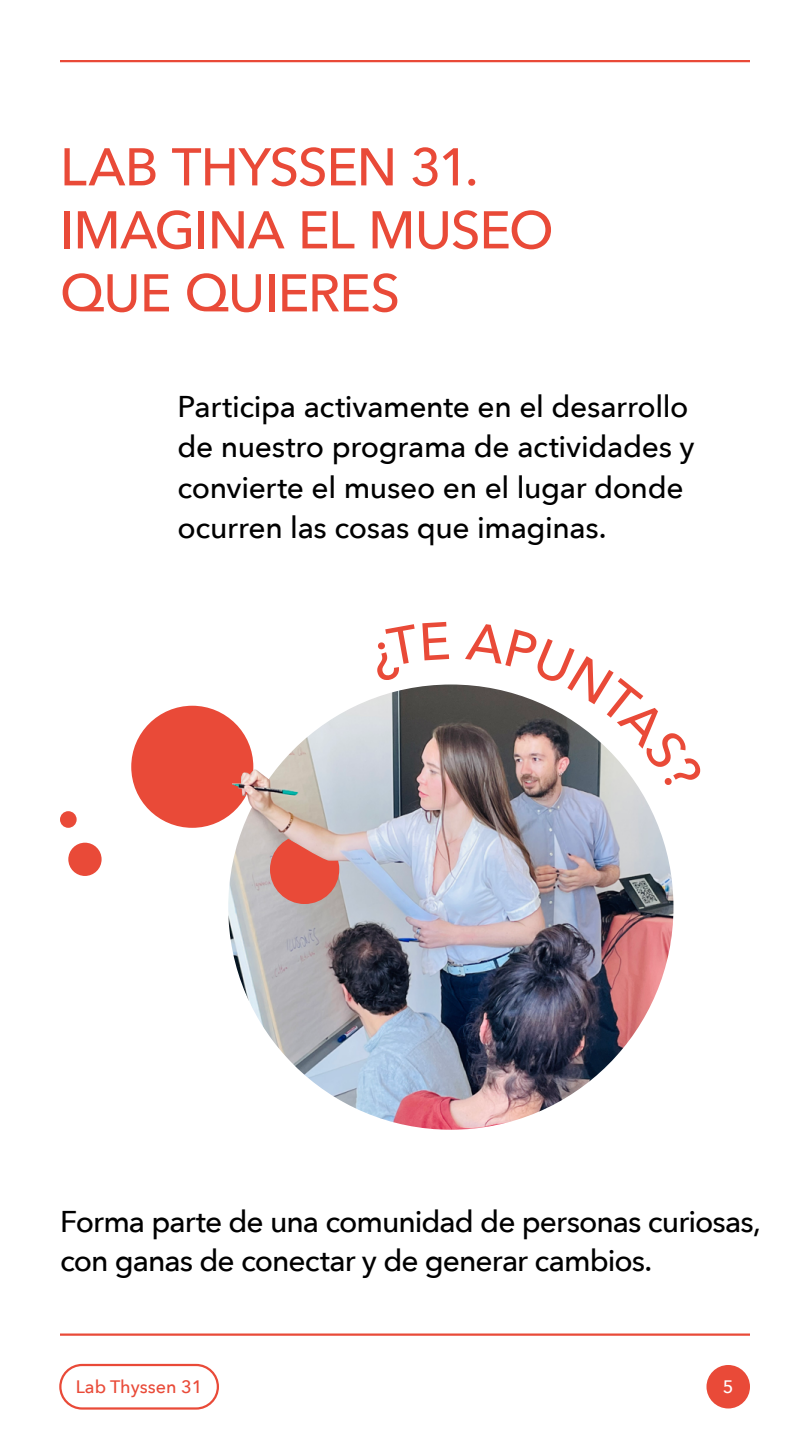
<style>
.page{position:relative;width:810px;height:1440px;background:#fff}
.page>*{position:absolute;margin:0;border:0;box-sizing:border-box;transform-origin:0 0}
.t1{font:500 52.5px/63px "Avenir Next";letter-spacing:-.02em;color:#e94a38}
.t2{font:500 30px/40.5px "Avenir Next";letter-spacing:-.015em;color:#000}
.t3{font:500 30px/39px "Avenir Next";letter-spacing:-.035em;color:#000}
.t4{font:500 18px "Avenir Next";color:#e94a38}
.t5{font:500 18px "Avenir Next";color:#fff}
</style>
<div class="page">
<div style="left:706px;top:1365px;width:44px;height:43px;background:#e94a38;border-radius:50%"></div>
<hr style="left:60px;top:1334px;width:690px;height:2px;background:#e94a38">
<hr style="left:60px;top:60px;width:690px;height:2px;background:#e94a38">
<div style="left:59px;top:1364px;width:160px;height:46px;border:2px solid #e94a38;border-radius:22px"></div>
<img style="left:228px;top:685px;width:445px;height:445px;border-radius:223px">
<div style="left:270px;top:835px;width:69px;height:69px;background:#e94a38;border-radius:50%"></div>
<div style="left:131px;top:706px;width:122px;height:122px;background:#e94a38;border-radius:50%"></div>
<div style="left:68px;top:843px;width:34px;height:33px;background:#e94a38;border-radius:50%"></div>
<div style="left:60px;top:811px;width:17px;height:17px;background:#e94a38;border-radius:50%"></div>
<img style="left:313px;top:814px;width:59px;height:47px">
<img style="left:232px;top:770px;width:90px;height:83px">
<svg style="left:465px;top:685px;width:177px;height:108px"></svg>
<h1 class="t1" style="left:60px;top:134px;width:495px">LAB THYSSEN 31.<br>IMAGINA EL MUSEO<br>QUE QUIERES</h1>
<p class="t2" style="left:178px;top:385px;width:519px">Participa activamente en el desarrollo de nuestro programa de actividades y convierte el museo en el lugar donde ocurren las cosas que imaginas.</p>
<p class="t3" style="left:60px;top:1201px;width:703px">Forma parte de una comunidad de personas curiosas, con ganas de conectar y de generar cambios.</p>
<p class="t4" style="left:76px;top:1371px;width:128px">Lab Thyssen 31</p>
<p class="t5" style="left:723px;top:1371px;width:12px">5</p>
</div>
